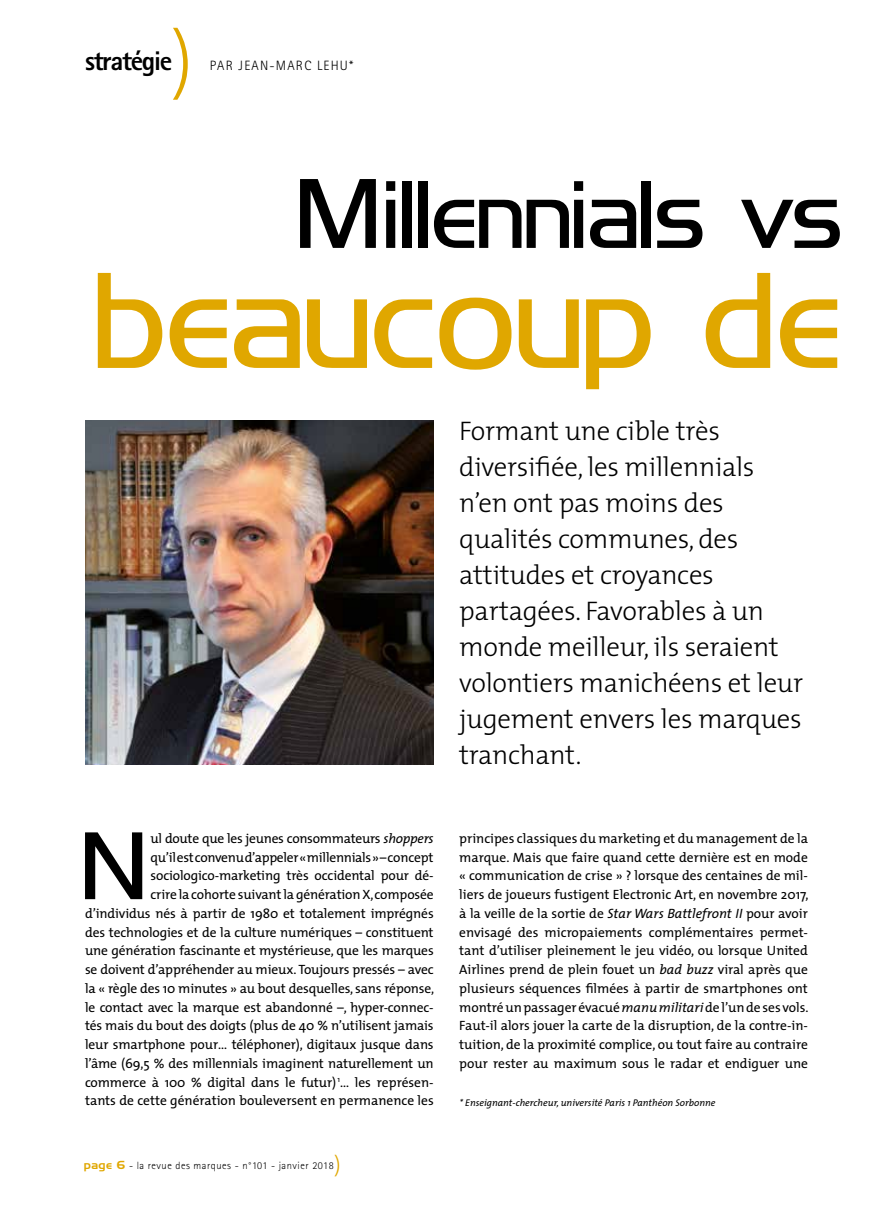
<style>
.page{position:relative;width:893px;height:1212px;background:#fff}
.page>*{position:absolute;margin:0;border:0;box-sizing:border-box;transform-origin:0 0}
.t1{font:126px "Hancock Park Light Laser";color:#e0a700}
.t2{font:88.5px "Hancock Park Light Laser";color:#000}
.t3{font:85.8px "Hancock Park Light Laser";color:#000}
.t4{font:300 75px "The Mix";color:#e0a700}
.t5{font:300 27px/36px "The Mix";letter-spacing:-.01em;color:#000}
.t6{font:800 27px "Rotis Sans Serif";letter-spacing:-.05em;color:#000}
.t7{font:13.5px/18.8px "The Mix";letter-spacing:-.01em;color:#000;text-align:right}
.t8{font:300 13.5px "Rotis Sans Serif";letter-spacing:.09em;color:#000}
.t9{font:300 10.5px "Rotis Sans Serif";letter-spacing:.05em;color:#000}
.t10{font:italic 9.75px "The Mix";color:#000}
.s1{font-style:italic}
.s2{font-family:"Hancock Park Laser";font-weight:400;color:#e0a700}
.s3{font-family:"The Mix";font-size:22.5px;color:#e0a700}
</style>
<div class="page">
<img style="left:85px;top:420px;width:349px;height:344px">
<h3 class="t4" style="left:171px;top:-2px;width:24px">)</h3>
<h3 class="t6" style="left:85px;top:44px;width:89px">stratégie</h3>
<p class="t8" style="left:210px;top:58px;width:145px">PAR JEAN-MARC LEHU*</p>
<h2 class="t2" style="left:300px;top:173px;width:546px">Millennials vs</h2>
<h1 class="t1" style="left:98px;top:262px;width:748px">beaucoup de</h1>
<p class="t5" style="left:459px;top:412px;width:346px">Formant une cible très diversifiée, les millennials n’en ont pas moins des qualités communes, des attitudes et croyances partagées. Favorables à un monde meilleur, ils seraient volontiers manichéens et leur jugement envers les marques tranchant.</p>
<h3 class="t3" style="left:85px;top:827px;width:69px">N</h3>
<p class="t7" style="left:85px;top:828px;width:351px">ul doute que les jeunes consommateurs <span class="s1">shoppers<br></span>qu’il est convenu d’appeler «millennials» –concept sociologico-marketing très occidental pour dé-<br>crire la cohorte suivant la génération X, composée d’individus nés à partir de 1980 et totalement imprégnés des technologies et de la culture numériques – constituent une génération fascinante et mystérieuse, que les marques se doivent d’appréhender au mieux. Toujours pressés – avec la « règle des 10 minutes » au bout desquelles, sans réponse, le contact avec la marque est abandonné –, hyper-connec&shy;tés mais du bout des doigts (plus de 40 % n’utilisent jamais leur smartphone pour… téléphoner), digitaux jusque dans l’âme (69,5 % des millennials imaginent naturellement un commerce à 100 % digital dans le futur) <sup>1</sup>… les représen&shy;tants de cette génération bouleversent en permanence les</p>
<p class="t7" style="left:459px;top:828px;width:351px;text-align:justify">principes classiques du marketing et du management de la marque. Mais que faire quand cette dernière est en mode « communication de crise » ? lorsque des centaines de mil&shy;liers de joueurs fustigent Electronic Art, en novembre 2017, à la veille de la sortie de <span class="s1">Star Wars Battlefront II</span> pour avoir envisagé des micropaiements complémentaires permet&shy;tant d’utiliser pleinement le jeu vidéo, ou lorsque United Airlines prend de plein fouet un <span class="s1">bad buzz</span> viral après que plusieurs séquences filmées à partir de smartphones ont montré un passager évacué <span class="s1">manu militari</span> de l’un de ses vols.<br>Faut-il alors jouer la carte de la disruption, de la contre-in&shy;tuition, de la proximité complice, ou tout faire au contraire pour rester au maximum sous le radar et endiguer une</p>
<p class="t10" style="left:459px;top:1094px;width:258px">* Enseignant-chercheur, université Paris 1 Panthéon Sorbonne</p>
<p class="t9" style="left:85px;top:1159px;width:258px"><span class="s2">page 6</span> - la revue des marques - n°101 - janvier 2018<span class="s3">)</span></p>
</div>
